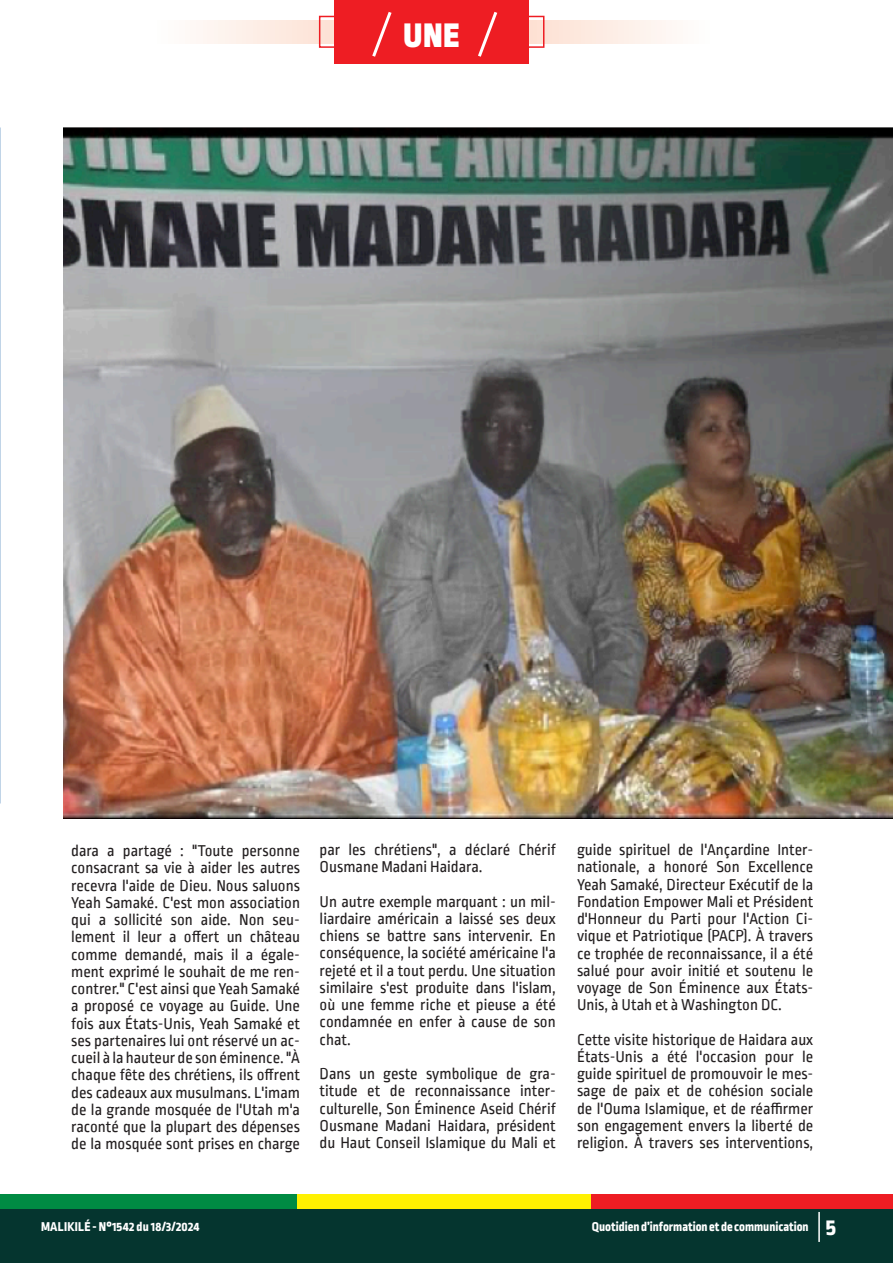
<style>
.page{position:relative;width:893px;height:1263px;background:#fff}
.page>*{position:absolute;margin:0;border:0;box-sizing:border-box;transform-origin:0 0}
.t1{font:900 36px "Ropa Sans Pro";color:#fff}
.t2{font:16.5px/17.2px "Ropa Sans PTT";color:#231f20;text-align:justify}
.t3{font:800 13.5px "Ropa Sans Pro";color:#fff}
.t4{font:800 13.5px "Ropa Sans Pro";letter-spacing:.02em;color:#fff}
.s1{font-size:24px}
</style>
<div class="page">
<div style="left:0;top:1195px;width:297px;height:17px;background:#008b43"></div>
<div style="left:297px;top:1195px;width:297px;height:17px;background:#fff101"></div>
<div style="left:592px;top:1195px;width:301px;height:17px;background:#ee1d23"></div>
<div style="left:0;top:1209px;width:893px;height:54px;background:#05352f"></div>
<hr style="left:818px;top:1212px;width:2px;height:30px;background:#fff">
<svg style="left:196px;top:21px;width:476px;height:23px"></svg>
<div style="left:319px;top:16px;width:225px;height:32px;border:2px solid #ee1d23"></div>
<div style="left:334px;top:0;width:195px;height:64px;background:#ee1d23"></div>
<svg style="left:372px;top:12px;width:20px;height:45px"></svg>
<svg style="left:478px;top:11px;width:20px;height:46px"></svg>
<img style="left:0;top:128px;width:1px;height:676px">
<img style="left:64px;top:128px;width:829px;height:691px">
<p class="t1" style="left:403px;top:13px;width:57px">UNE</p>
<p class="t2" style="left:71px;top:843px;width:230px">dara a partagé : "Toute personne consacrant sa vie à aider les autres recevra l'aide de Dieu. Nous saluons Yeah Samaké. C'est mon association qui a sollicité son aide. Non seu&shy;lement il leur a offert un château comme demandé, mais il a égale&shy;ment exprimé le souhait de me ren&shy;contrer." C'est ainsi que Yeah Samaké a proposé ce voyage au Guide. Une fois aux États-Unis, Yeah Samaké et ses partenaires lui ont réservé un ac&shy;cueil à la hauteur de son éminence. "À chaque fête des chrétiens, ils offrent des cadeaux aux musulmans. L'imam de la grande mosquée de l'Utah m'a raconté que la plupart des dépenses de la mosquée sont prises en charge</p>
<p class="t2" style="left:320px;top:842px;width:238px">par les chrétiens", a déclaré Chérif<br>Ousmane Madani Haidara.</p>
<p class="t2" style="left:320px;top:894px;width:238px">Un autre exemple marquant : un mil&shy;liardaire américain a laissé ses deux chiens se battre sans intervenir. En conséquence, la société américaine l'a rejeté et il a tout perdu. Une situation similaire s'est produite dans l'islam, où une femme riche et pieuse a été condamnée en enfer à cause de son chat.</p>
<p class="t2" style="left:320px;top:1066px;width:238px">Dans un geste symbolique de gra&shy;titude et de reconnaissance inter&shy;culturelle, Son Éminence Aseid Chérif Ousmane Madani Haidara, président du Haut Conseil Islamique du Mali et</p>
<p class="t2" style="left:577px;top:842px;width:238px">guide spirituel de l'Ançardine Inter&shy;nationale, a honoré Son Excellence Yeah Samaké, Directeur Exécutif de la Fondation Empower Mali et Président d'Honneur du Parti pour l'Action Ci&shy;vique et Patriotique (PACP). À travers ce trophée de reconnaissance, il a été salué pour avoir initié et soutenu le voyage de Son Éminence aux États-Unis, à Utah et à Washington DC.</p>
<p class="t2" style="left:577px;top:1032px;width:238px">Cette visite historique de Haidara aux États-Unis a été l'occasion pour le guide spirituel de promouvoir le mes&shy;sage de paix et de cohésion sociale de l'Ouma Islamique, et de réaffirmer son engagement envers la liberté de religion. À travers ses interventions,</p>
<p class="t4" style="left:41px;top:1219px;width:160px">MALIKILÉ - N°1542 du 18/3/2024</p>
<p class="t3" style="left:592px;top:1219px;width:246px">Quotidien d’information et de communication <span class="s1">5</span></p>
</div>
